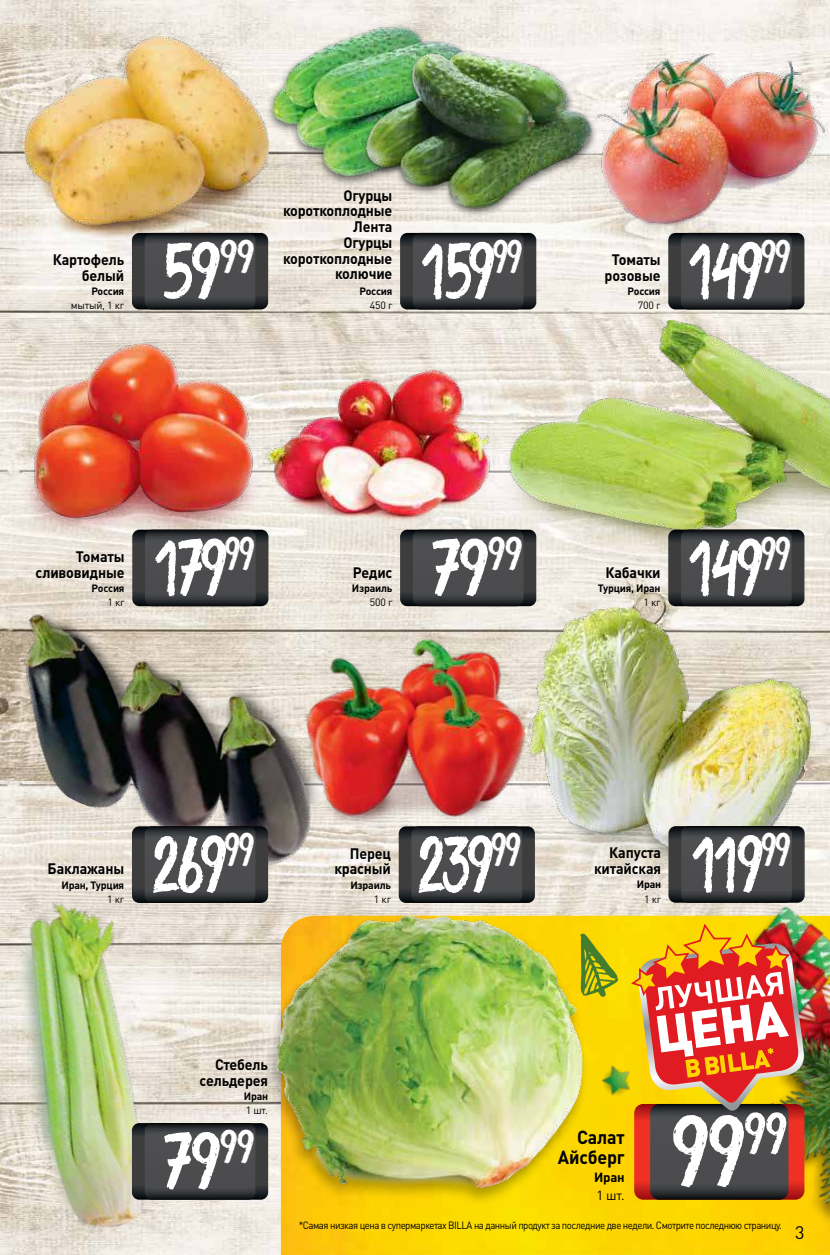
<style>
.page{position:relative;width:830px;height:1255px;background:#fff}
.page>*{position:absolute;margin:0;border:0;box-sizing:border-box;transform-origin:0 0}
.t1{font:97.5px "Billa Numero Chalk";color:#fff}
.t2{font:78px "Billa Numero Chalk";letter-spacing:-.045em;color:#fff;scale:.9 1}
.t3{font:78px "Billa Numero Chalk";letter-spacing:-.045em;color:#fff}
.t4{font:700 18.75px/19.6px "DIN Pro";letter-spacing:-.01em;color:#000;text-align:right;scale:.95 1}
.t5{font:18px "DIN Pro";color:#000}
.t6{font:700 15px/15.8px "DIN Pro";letter-spacing:-.01em;color:#000;text-align:right;scale:.95 1}
.t7{font:700 13.2px "DIN Pro";color:#000}
.t8{font:13.2px "DIN Pro";color:#000}
.t9{font:10.5px "DIN Pro";letter-spacing:-.05em;color:#000;scale:.92 1}
.t10{font:700 10.5px "DIN Pro";letter-spacing:-.02em;color:#000}
.t11{font:10.5px "DIN Pro";letter-spacing:-.05em;color:#000}
</style>
<div class="page">
<img style="left:251px;top:780px;width:578px;height:474px">
<img style="left:0;top:0;width:829px;height:780px">
<img style="left:281px;top:915px;width:548px;height:339px">
<img style="left:699px;top:880px;width:130px;height:136px">
<div style="left:755px;top:1032px;width:74px;height:199px;background:#fed000"></div>
<img style="left:761px;top:1016px;width:68px;height:201px">
<svg style="left:588px;top:933px;width:30px;height:63px;background:#b6b710"></svg>
<img style="left:588px;top:1048px;width:41px;height:60px">
<img style="left:0;top:37px;width:16px;height:244px">
<img style="left:25px;top:36px;width:243px;height:206px">
<svg style="left:132px;top:233px;width:136px;height:76px;background:#404144"></svg>
<svg style="left:400px;top:233px;width:136px;height:76px;background:#414244"></svg>
<div style="left:265px;top:23px;width:220px;height:164px;background:#000;opacity:.57"></div>
<img style="left:272px;top:26px;width:206px;height:153px">
<div style="left:360px;top:49px;width:237px;height:169px;background:#000;opacity:.57"></div>
<img style="left:362px;top:47px;width:233px;height:166px">
<img style="left:13px;top:342px;width:256px;height:201px">
<svg style="left:132px;top:529px;width:136px;height:55px;background:#454648"></svg>
<img style="left:594px;top:53px;width:235px;height:176px">
<svg style="left:668px;top:233px;width:136px;height:76px;background:#414244"></svg>
<div style="left:263px;top:915px;width:325px;height:291px;background:#000;opacity:.3"></div>
<img style="left:276px;top:915px;width:307px;height:273px">
<img style="left:496px;top:321px;width:333px;height:223px">
<svg style="left:668px;top:529px;width:136px;height:77px;background:#424344"></svg>
<img style="left:0;top:584px;width:358px;height:312px">
<svg style="left:132px;top:826px;width:136px;height:76px;background:#434345"></svg>
<svg style="left:400px;top:529px;width:136px;height:77px;background:#424244"></svg>
<img style="left:258px;top:370px;width:254px;height:155px">
<img style="left:529px;top:607px;width:280px;height:273px">
<svg style="left:668px;top:826px;width:136px;height:76px;background:#424345"></svg>
<img style="left:0;top:880px;width:251px;height:374px">
<svg style="left:132px;top:1123px;width:136px;height:76px;background:#414143"></svg>
<svg style="left:398px;top:842px;width:136px;height:60px;background:#454648"></svg>
<img style="left:298px;top:629px;width:237px;height:213px">
<svg style="left:629px;top:923px;width:175px;height:276px;background:#b97040"></svg>
<p class="t6" style="left:53px;top:251px;width:77px">Картофель белый</p>
<p class="t10" style="left:91px;top:284px;width:34px">Россия</p>
<p class="t11" style="left:71px;top:298px;width:55px">мытый, 1 кг</p>
<h2 class="t3" style="left:162px;top:226px;width:93px">59<sup>99</sup></h2>
<p class="t6" style="left:283px;top:187px;width:117px">Огурцы короткоплодные<br>Лента<br>Огурцы короткоплодные колючие</p>
<p class="t10" style="left:359px;top:284px;width:34px">Россия</p>
<p class="t11" style="left:369px;top:298px;width:24px">450 г</p>
<h2 class="t2" style="left:420px;top:226px;width:115px">159<sup>99</sup></h2>
<p class="t6" style="left:604px;top:251px;width:60px;text-align:center">Томаты розовые</p>
<p class="t10" style="left:627px;top:284px;width:34px">Россия</p>
<p class="t11" style="left:637px;top:298px;width:24px">700 г</p>
<h2 class="t2" style="left:687px;top:226px;width:116px">149<sup>99</sup></h2>
<p class="t6" style="left:36px;top:548px;width:95px">Томаты сливовидные</p>
<p class="t10" style="left:92px;top:581px;width:34px">Россия</p>
<p class="t11" style="left:107px;top:595px;width:19px">1 кг</p>
<h2 class="t2" style="left:154px;top:523px;width:114px">179<sup>99</sup></h2>
<p class="t6" style="left:352px;top:564px;width:43px">Редис</p>
<p class="t10" style="left:351px;top:581px;width:42px">Израиль</p>
<p class="t11" style="left:369px;top:595px;width:24px">500 г</p>
<h2 class="t3" style="left:431px;top:523px;width:93px">79<sup>99</sup></h2>
<p class="t6" style="left:605px;top:564px;width:59px">Кабачки</p>
<p class="t10" style="left:597px;top:581px;width:64px">Турция, Иран</p>
<p class="t11" style="left:643px;top:595px;width:19px">1 кг</p>
<h2 class="t2" style="left:687px;top:523px;width:116px">149<sup>99</sup></h2>
<p class="t6" style="left:48px;top:860px;width:82px">Баклажаны</p>
<p class="t10" style="left:61px;top:877px;width:64px">Иран, Турция</p>
<p class="t11" style="left:107px;top:892px;width:19px">1 кг</p>
<h2 class="t2" style="left:152px;top:819px;width:115px">269<sup>99</sup></h2>
<p class="t6" style="left:334px;top:844px;width:61px">Перец красный</p>
<p class="t10" style="left:350px;top:877px;width:42px">Израиль</p>
<p class="t11" style="left:374px;top:892px;width:19px">1 кг</p>
<h2 class="t2" style="left:417px;top:819px;width:116px">239<sup>99</sup></h2>
<p class="t6" style="left:594px;top:844px;width:72px">Капуста китайская</p>
<p class="t10" style="left:636px;top:877px;width:26px">Иран</p>
<p class="t11" style="left:643px;top:891px;width:19px">1 кг</p>
<h2 class="t2" style="left:690px;top:819px;width:113px">119<sup>99</sup></h2>
<p class="t6" style="left:199px;top:1055px;width:74px">Стебель сельдерея</p>
<p class="t10" style="left:244px;top:1088px;width:26px">Иран</p>
<p class="t11" style="left:245px;top:1103px;width:24px">1 шт.</p>
<h2 class="t3" style="left:163px;top:1116px;width:93px">79<sup>99</sup></h2>
<p class="t4" style="left:557px;top:1126px;width:72px">Салат<br>Айсберг</p>
<p class="t7" style="left:594px;top:1168px;width:32px">Иран</p>
<p class="t8" style="left:596px;top:1185px;width:30px">1 шт.</p>
<h1 class="t1" style="left:671px;top:1095px;width:117px">99<sup>99</sup></h1>
<p class="t9" style="left:298px;top:1217px;width:526px">*Самая низкая цена в супермаркетах BILLA на данный продукт за последние две недели. Смотрите последнюю страницу.</p>
<p class="t5" style="left:794px;top:1220px;width:11px">3</p>
</div>
